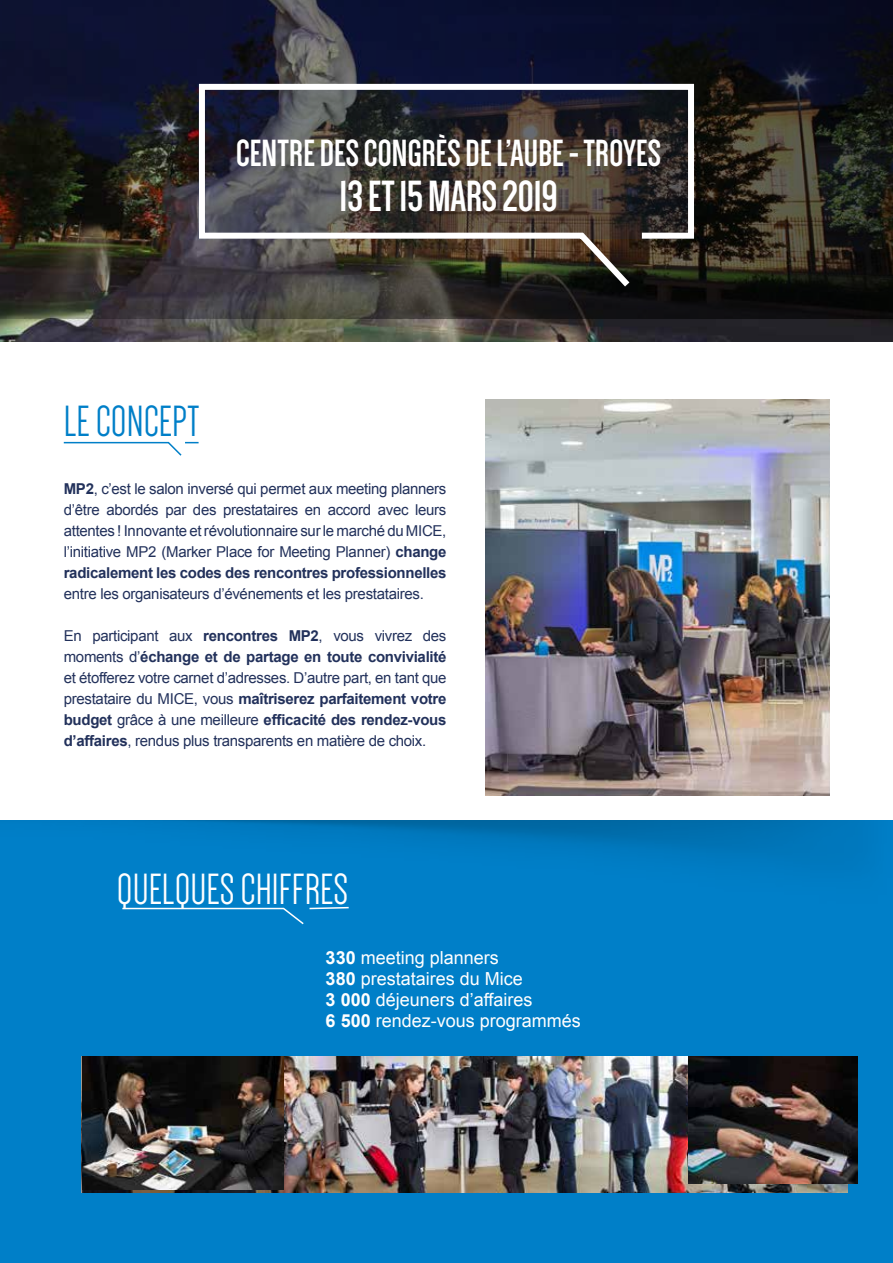
<style>
.page{position:relative;width:893px;height:1263px;background:#fff}
.page>*{position:absolute;margin:0;border:0;box-sizing:border-box;transform-origin:0 0}
.t1{font:45px "Dense";color:#fff}
.t2{font:700 45px "Dense";color:#fff}
.t3{font:45px "Dense";color:#007fc8}
.t4{font:700 39px "Dense";letter-spacing:.005em;color:#fff}
.t5{font:18px/21px "Arial";color:#fff}
.t6{font:15px/21px "Arial";letter-spacing:-.02em;color:#22315b;text-align:justify}
.s1{font-weight:700}
</style>
<div class="page">
<img style="left:0;top:319px;width:893px;height:23px">
<svg style="left:63px;top:441px;width:136px;height:15px"></svg>
<div style="left:0;top:821px;width:893px;height:442px;background:#007fc8"></div>
<svg style="left:0;top:0;width:893px;height:319px;background:#1e1e26"></svg>
<svg style="left:196px;top:81px;width:501px;height:212px;background:#494543"></svg>
<svg style="left:122px;top:906px;width:227px;height:19px"></svg>
<img style="left:485px;top:400px;width:344px;height:395px">
<img style="left:82px;top:1056px;width:765px;height:136px">
<img style="left:83px;top:1056px;width:200px;height:134px">
<img style="left:689px;top:1056px;width:169px;height:127px">
<h2 class="t4" style="left:236px;top:134px;width:426px">CENTRE DES CONGRÈS DE L’AUBE - TROYES</h2>
<h1 class="t2" style="left:340px;top:174px;width:220px">13 ET 15 MARS 2019</h1>
<h1 class="t3" style="left:64px;top:400px;width:137px">LE CONCEPT</h1>
<p class="t6" style="left:64px;top:478px;width:384px"><span class="s1">MP2</span>, c’est le salon inversé qui permet aux meeting planners d’être abordés par des prestataires en accord avec leurs attentes ! Innovante et révolutionnaire sur le marché du MICE, l’initiative MP2 (Marker Place for Meeting Planner) <span class="s1">change radicalement les codes des rencontres professionnelles</span></p>
<p class="t6" style="left:64px;top:583px;width:362px">entre les organisateurs d’événements et les prestataires.</p>
<p class="t6" style="left:64px;top:625px;width:384px">En participant aux <span class="s1">rencontres MP2</span>, vous vivrez des moments d’<span class="s1">échange et de partage en toute convivialité </span>et étofferez votre carnet d’adresses. D’autre part, en tant que prestataire du MICE, vous <span class="s1">maîtriserez parfaitement votre budget</span> grâce à une meilleure <span class="s1">efficacité des rendez-vous d’affaires</span>, rendus plus transparents en matière de choix.</p>
<h1 class="t1" style="left:117px;top:867px;width:233px">QUELQUES CHIFFRES</h1>
<p class="t5" style="left:326px;top:947px;width:257px"><span class="s1">330</span> meeting planners<br><span class="s1">380</span> prestataires du Mice<br><span class="s1">3 000</span> déjeuners d’affaires<br><span class="s1">6 500</span> rendez-vous programmés</p>
</div>
